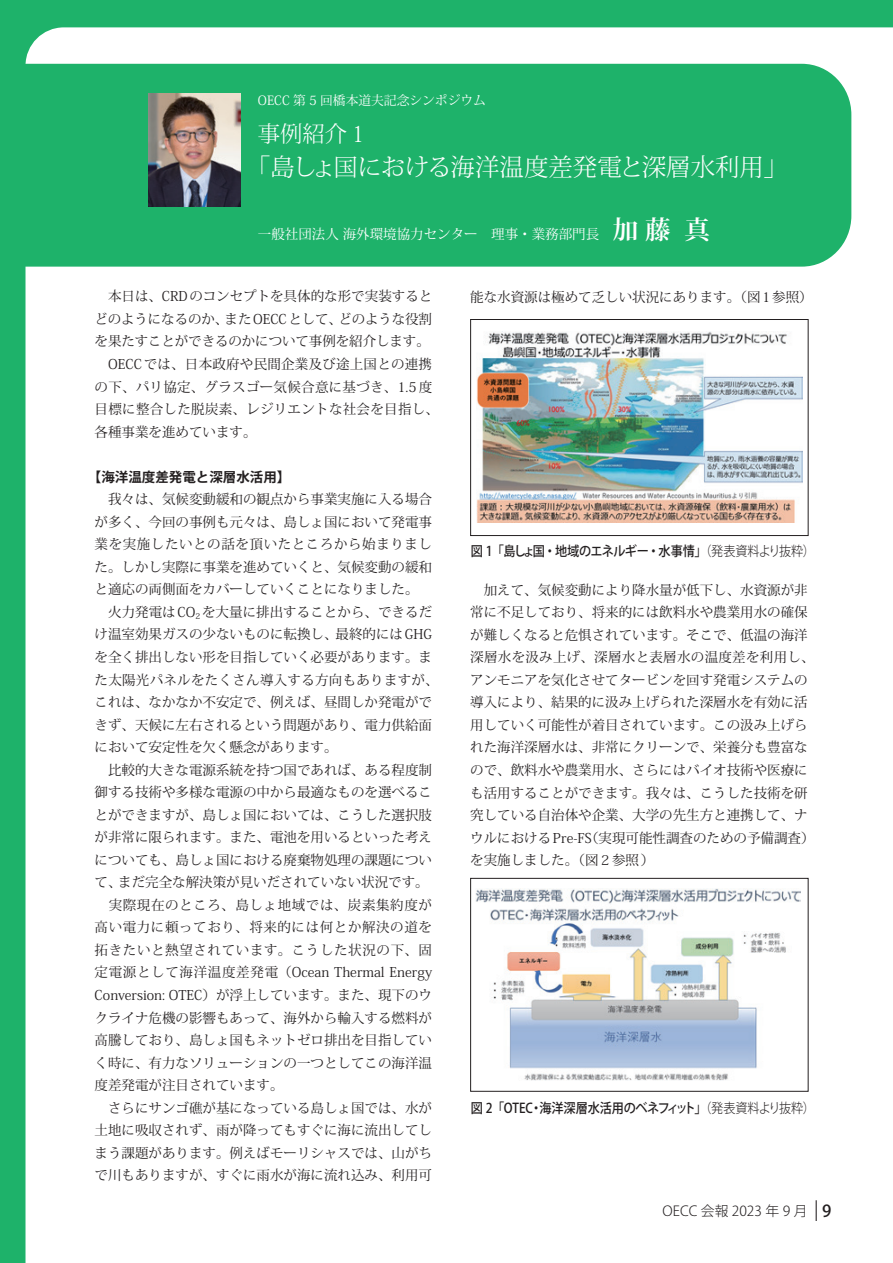
<style>
.page{position:relative;width:893px;height:1263px;background:#1eb26a}
.page>*{position:absolute;margin:0;border:0;box-sizing:border-box;transform-origin:0 0}
.t1{font:300 24.45px "Koz Min Pr 6 N";color:#fff}
.t2{font:300 22.35px "Koz Min Pr 6 N";color:#fff}
.t3{font:300 13.8px "Koz Go Pr 6 N";color:#231f20}
.t4{font:13.5px/22.5px "Koz Min Pr 6 N";color:#231f20}
.t5{font:500 13.5px "Koz Go Pr 6 N";letter-spacing:-.01em;color:#231f20;scale:.9 1}
.t6{font:500 13.5px "Koz Go Pr 6 N";letter-spacing:-.03em;color:#231f20;scale:.9 1}
.t7{font:13.5px "Koz Min Pr 6 N";color:#fff}
.t8{font:700 13.5px "Koz Go Pr 6 N";color:#231f20}
.t9{font:12.75px "Koz Min Pr 6 N";color:#fff}
.s1{font-weight:700;font-size:25.5px}
.s2{font-weight:300}
.s3{font-weight:500;font-size:16.5px}
</style>
<div class="page">
<div style="left:26px;top:27px;width:867px;height:1236px;background:#fff"></div>
<svg style="left:816px;top:1200px;width:1px;height:21px"></svg>
<svg style="left:25px;top:64px;width:826px;height:203px"></svg>
<img style="left:148px;top:93px;width:93px;height:113px">
<img style="left:476px;top:332px;width:327px;height:191px">
<div style="left:470px;top:319px;width:338px;height:217px;border:1px solid #231f20"></div>
<img style="left:475px;top:888px;width:325px;height:193px">
<div style="left:470px;top:878px;width:338px;height:213px;border:1px solid #231f20"></div>
<p class="t9" style="left:258px;top:93px;width:230px">OECC 第 5 回橋本道夫記念シンポジウム</p>
<h2 class="t2" style="left:258px;top:121px;width:113px">事例紹介１</h2>
<h1 class="t1" style="left:246px;top:153px;width:543px">「島しょ国における海洋温度差発電と深層水利用」</h1>
<p class="t7" style="left:258px;top:226px;width:453px">一般社団法人 海外環境協力センター　理事・業務部門長　<span class="s1">加 藤 真</span></p>
<p class="t4" style="left:94px;top:285px;width:346px">　本日は、CRDのコンセプトを具体的な形で実装するとどのようになるのか、またOECCとして、どのような役割を果たすことができるのかについて事例を紹介します。　OECCでは、日本政府や民間企業及び途上国との連携の下、パリ協定、グラスゴー気候合意に基づき、1.5度目標に整合した脱炭素、レジリエントな社会を目指し、各種事業を進めています。</p>
<p class="t8" style="left:88px;top:469px;width:204px">【海洋温度差発電と深層水活用】</p>
<p class="t4" style="left:95px;top:488px;width:346px">　我々は、気候変動緩和の観点から事業実施に入る場合が多く、今回の事例も元々は、島しょ国において発電事業を実施したいとの話を頂いたところから始まりました。しかし実際に事業を進めていくと、気候変動の緩和と適応の両側面をカバーしていくことになりました。<br>　火力発電はCO<sub>2</sub> を大量に排出することから、できるだけ温室効果ガスの少ないものに転換し、最終的にはGHGを全く排出しない形を目指していく必要があります。また太陽光パネルをたくさん導入する方向もありますが、これは、なかなか不安定で、例えば、昼間しか発電ができず、天候に左右されるという問題があり、電力供給面において安定性を欠く懸念があります。<br>　比較的大きな電源系統を持つ国であれば、ある程度制御する技術や多様な電源の中から最適なものを選べることができますが、島しょ国においては、こうした選択肢が非常に限られます。また、電池を用いるといった考えについても、島しょ国における廃棄物処理の課題について、まだ完全な解決策が見いだされていない状況です。　実際現在のところ、島しょ地域では、炭素集約度が高い電力に頼っており、将来的には何とか解決の道を拓きたいと熱望されています。こうした状況の下、固定電源として海洋温度差発電（Ocean Thermal Energy<br>Conversion: OTEC）が浮上しています。また、現下のウクライナ危機の影響もあって、海外から輸入する燃料が高騰しており、島しょ国もネットゼロ排出を目指していく時に、有力なソリューションの一つとしてこの海洋温度差発電が注目されています。<br>　さらにサンゴ礁が基になっている島しょ国では、水が土地に吸収されず、雨が降ってもすぐに海に流出してしまう課題があります。例えばモーリシャスでは、山がちで川もありますが、すぐに雨水が海に流れ込み、利用可</p>
<p class="t4" style="left:470px;top:286px;width:344px">能な水資源は極めて乏しい状況にあります。（図1参照）</p>
<p class="t6" style="left:471px;top:543px;width:384px">図 1「島しょ国・地域のエネルギー・水事情」<span class="s2">（発表資料より抜粋）</span></p>
<p class="t4" style="left:470px;top:534px;width:28px">　　</p>
<p class="t4" style="left:470px;top:579px;width:346px">　加えて、気候変動により降水量が低下し、水資源が非常に不足しており、将来的には飲料水や農業用水の確保が難しくなると危惧されています。そこで、低温の海洋深層水を汲み上げ、深層水と表層水の温度差を利用し、アンモニアを気化させてタービンを回す発電システムの導入により、結果的に汲み上げられた深層水を有効に活用していく可能性が着目されています。この汲み上げられた海洋深層水は、非常にクリーンで、栄養分も豊富なので、飲料水や農業用水、さらにはバイオ技術や医療にも活用することができます。我々は、こうした技術を研究している自治体や企業、大学の先生方と連携して、ナウルにおけるPre-FS（実現可能性調査のための予備調査）を実施しました。（図２参照)</p>
<p class="t5" style="left:471px;top:1101px;width:384px">図 2「OTEC・海洋深層水活用のベネフィット」<span class="s2">（発表資料より抜粋）</span></p>
<p class="t3" style="left:663px;top:1203px;width:170px">OECC 会報 2023 年 9 月 <span class="s3">9</span></p>
</div>
